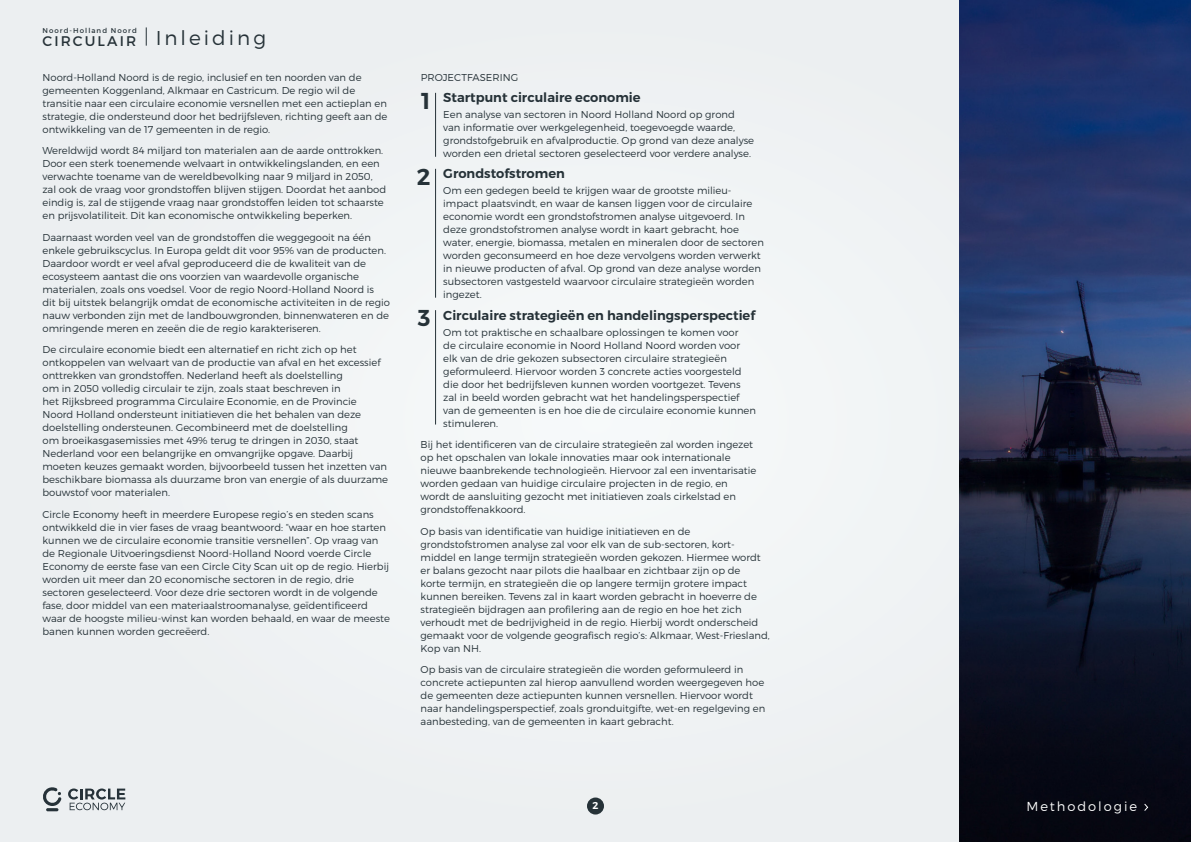
<style>
.page{position:relative;width:1191px;height:842px;background:#eff2f3}
.page>*{position:absolute;margin:0;border:0;box-sizing:border-box;transform-origin:0 0}
.t1{font:600 23px "Montserrat";color:#263238}
.t2{font:300 20px "Montserrat";letter-spacing:.15em;color:#263238}
.t3{font:14px "Montserrat";letter-spacing:.15em;color:#263238}
.t4{font:600 13px "Montserrat";color:#263238}
.t5{font:300 13px "Montserrat";letter-spacing:.15em;color:#fff}
.t6{font:300 10px/13px "Montserrat";color:#263238}
.t7{font:600 10px "Montserrat";color:#fff}
.t8{font:7px "Montserrat";letter-spacing:.15em;color:#263238}
</style>
<div class="page">
<img style="left:960px;top:0;width:231px;height:842px">
<svg style="left:146px;top:27px;width:1px;height:19px"></svg>
<div style="left:587px;top:797px;width:17px;height:17px;background:#263238;border-radius:50%"></div>
<svg style="left:1144px;top:803px;width:4px;height:8px"></svg>
<svg style="left:68px;top:788px;width:57px;height:22px"></svg>
<svg style="left:43px;top:787px;width:18px;height:24px"></svg>
<hr style="left:435px;top:93px;width:1px;height:64px;background:#263238">
<hr style="left:435px;top:169px;width:1px;height:129px;background:#263238">
<hr style="left:435px;top:310px;width:1px;height:114px;background:#263238">
<p class="t8" style="left:43px;top:26px;width:96px">Noord-Holland Noord</p>
<h3 class="t3" style="left:43px;top:32px;width:95px">CIRCULAIR</h3>
<h2 class="t2" style="left:156px;top:26px;width:112px">Inleiding</h2>
<p class="t6" style="left:43px;top:70px;width:346px">Noord-Holland Noord is de regio, inclusief en ten noorden van de gemeenten Koggenland, Alkmaar en Castricum. De regio wil de transitie naar een circulaire economie versnellen met een actieplan en strategie, die ondersteund door het bedrijfsleven, richting geeft aan de ontwikkeling van de 17 gemeenten in de regio.</p>
<p class="t6" style="left:43px;top:144px;width:345px">Wereldwijd wordt 84 miljard ton materialen aan de aarde onttrokken.<br>Door een sterk toenemende welvaart in ontwikkelingslanden, en een verwachte toename van de wereldbevolking naar 9 miljard in 2050, zal ook de vraag voor grondstoffen blijven stijgen. Doordat het aanbod eindig is, zal de stijgende vraag naar grondstoffen leiden tot schaarste en prijsvolatiliteit. Dit kan economische ontwikkeling beperken.</p>
<p class="t6" style="left:43px;top:230px;width:349px">Daarnaast worden veel van de grondstoffen die weggegooit na één enkele gebruikscyclus. In Europa geldt dit voor 95% van de producten.<br>Daardoor wordt er veel afval geproduceerd die de kwaliteit van de ecosysteem aantast die ons voorzien van waardevolle organische materialen, zoals ons voedsel. Voor de regio Noord-Holland Noord is<br>dit bij uitstek belangrijk omdat de economische activiteiten in de regio nauw verbonden zijn met de landbouwgronden, binnenwateren en de omringende meren en zeeën die de regio karakteriseren.</p>
<p class="t6" style="left:43px;top:343px;width:347px">De circulaire economie biedt een alternatief en richt zich op het ontkoppelen van welvaart van de productie van afval en het excessief onttrekken van grondstoffen. Nederland heeft als doelstelling<br>om in 2050 volledig circulair te zijn, zoals staat beschreven in<br>het Rijksbreed programma Circulaire Economie, en de Provincie Noord Holland ondersteunt initiatieven die het behalen van deze doelstelling ondersteunen. Gecombineerd met de doelstelling<br>om broeikasgasemissies met 49% terug te dringen in 2030, staat Nederland voor een belangrijke en omvangrijke opgave. Daarbij moeten keuzes gemaakt worden, bijvoorbeeld tussen het inzetten van beschikbare biomassa als duurzame bron van energie of als duurzame bouwstof voor materialen.</p>
<p class="t6" style="left:43px;top:507px;width:349px">Circle Economy heeft in meerdere Europese regio’s en steden scans ontwikkeld die in vier fases de vraag beantwoord: “waar en hoe starten kunnen we de circulaire economie transitie versnellen”. Op vraag van de Regionale Uitvoeringsdienst Noord-Holland Noord voerde Circle Economy de eerste fase van een Circle City Scan uit op de regio. Hierbij worden uit meer dan 20 economische sectoren in de regio, drie sectoren geselecteerd. Voor deze drie sectoren wordt in de volgende fase, door middel van een materiaalstroomanalyse, geïdentificeerd waar de hoogste milieu-winst kan worden behaald, en waar de meeste banen kunnen worden gecreëerd.</p>
<p class="t6" style="left:421px;top:70px;width:99px">PROJECTFASERING</p>
<h3 class="t4" style="left:443px;top:89px;width:199px">Startpunt circulaire economie</h3>
<p class="t6" style="left:443px;top:108px;width:312px">Een analyse van sectoren in Noord Holland Noord op grond van informatie over werkgelegenheid, toegevoegde waarde, grondstofgebruik en afvalproductie. Op grond van deze analyse worden een drietal sectoren geselecteerd voor verdere analyse.</p>
<h3 class="t4" style="left:443px;top:166px;width:123px">Grondstofstromen</h3>
<p class="t6" style="left:443px;top:184px;width:322px">Om een gedegen beeld te krijgen waar de grootste milieu&shy;impact plaatsvindt, en waar de kansen liggen voor de circulaire economie wordt een grondstofstromen analyse uitgevoerd. In deze grondstofstromen analyse wordt in kaart gebracht, hoe water, energie, biomassa, metalen en mineralen door de sectoren worden geconsumeerd en hoe deze vervolgens worden verwerkt in nieuwe producten of afval. Op grond van deze analyse worden subsectoren vastgesteld waarvoor circulaire strategieën worden ingezet.</p>
<h3 class="t4" style="left:443px;top:307px;width:313px">Circulaire strategieën en handelingsperspectief</h3>
<p class="t6" style="left:443px;top:325px;width:314px">Om tot praktische en schaalbare oplossingen te komen voor<br>de circulaire economie in Noord Holland Noord worden voor elk van de drie gekozen subsectoren circulaire strategieën geformuleerd. Hiervoor worden 3 concrete acties voorgesteld die door het bedrijfsleven kunnen worden voortgezet. Tevens zal in beeld worden gebracht wat het handelingsperspectief van de gemeenten is en hoe die de circulaire economie kunnen stimuleren.</p>
<p class="t6" style="left:420px;top:438px;width:337px">Bij het identificeren van de circulaire strategieën zal worden ingezet op het opschalen van lokale innovaties maar ook internationale nieuwe baanbrekende technologieën. Hiervoor zal een inventarisatie worden gedaan van huidige circulaire projecten in de regio, en wordt de aansluiting gezocht met initiatieven zoals cirkelstad en grondstoffenakkoord.</p>
<p class="t6" style="left:420px;top:524px;width:351px">Op basis van identificatie van huidige initiatieven en de grondstofstromen analyse zal voor elk van de sub-sectoren, kort&shy;middel en lange termijn strategieën worden gekozen. Hiermee wordt er balans gezocht naar pilots die haalbaar en zichtbaar zijn op de<br>korte termijn, en strategieën die op langere termijn grotere impact kunnen bereiken. Tevens zal in kaart worden gebracht in hoeverre de strategieën bijdragen aan profilering aan de regio en hoe het zich verhoudt met de bedrijvigheid in de regio. Hierbij wordt onderscheid gemaakt voor de volgende geografisch regio’s: Alkmaar, West-Friesland, Kop van NH.</p>
<p class="t6" style="left:420px;top:663px;width:346px">Op basis van de circulaire strategieën die worden geformuleerd in concrete actiepunten zal hierop aanvullend worden weergegeven hoe de gemeenten deze actiepunten kunnen versnellen. Hiervoor wordt naar handelingsperspectief, zoals gronduitgifte, wet-en regelgeving en aanbesteding, van de gemeenten in kaart gebracht.</p>
<h1 class="t1" style="left:421px;top:87px;width:11px">1</h1>
<h1 class="t1" style="left:417px;top:162px;width:15px">2</h1>
<h1 class="t1" style="left:418px;top:304px;width:14px">3</h1>
<p class="t7" style="left:592px;top:799px;width:7px">2</p>
<h3 class="t5" style="left:1026px;top:798px;width:112px">Methodologie</h3>
</div>
